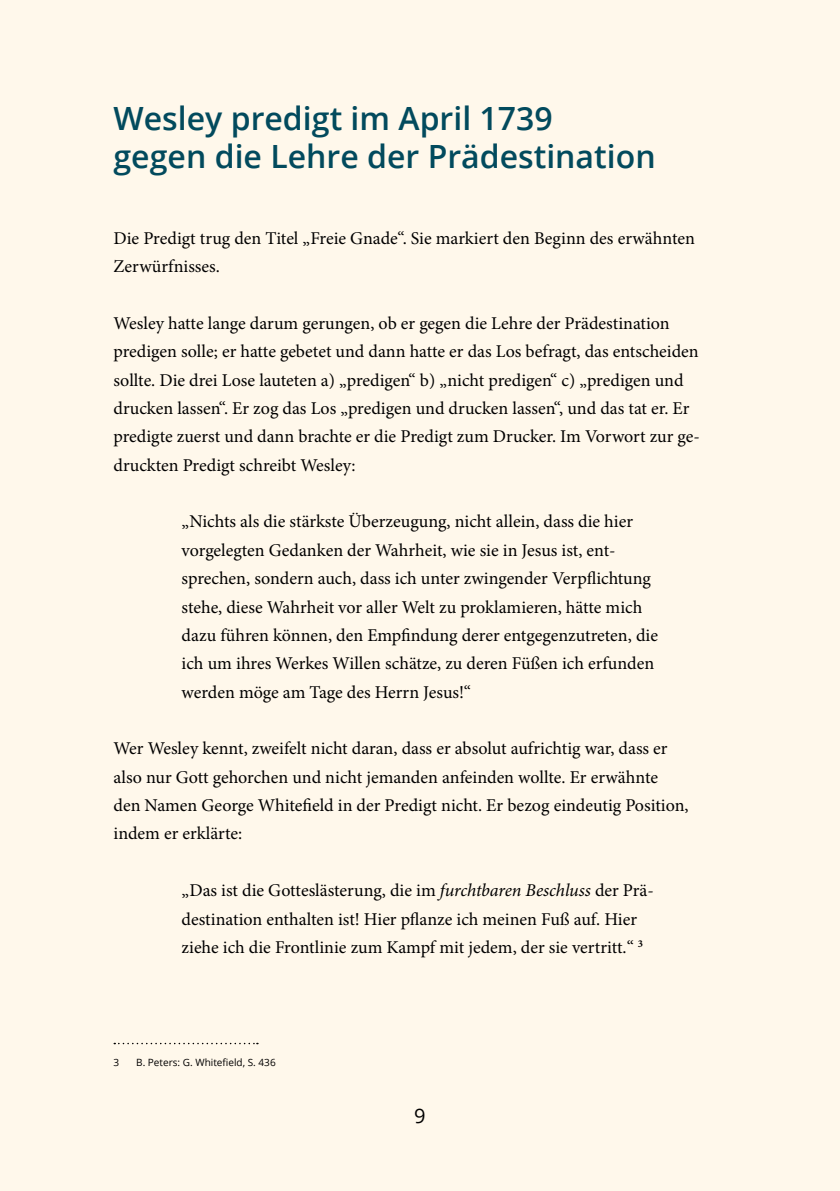
<style>
.page{position:relative;width:840px;height:1191px;background:#fff}
.page>*{position:absolute;margin:0;border:0;box-sizing:border-box;transform-origin:0 0}
.t1{font:600 32px/38px "Open Sans";color:#024a5d}
.t2{font:20px "Open Sans";color:#000}
.t3{font:18px/28.4px "Minion Pro";color:#000}
.t4{font:10px "Open Sans";color:#000}
.s1{font-style:italic}
</style>
<div class="page">
<div style="left:0;top:0;width:839px;height:1191px;background:#fff8eb"></div>
<svg style="left:114px;top:1042px;width:144px;height:2px"></svg>
<h1 class="t1" style="left:113px;top:99px;width:543px">Wesley predigt im April 1739<br>gegen die Lehre der Prädestination</h1>
<p class="t3" style="left:113px;top:224px;width:582px">Die Predigt trug den Titel „Freie Gnade“. Sie markiert den Beginn des erwähnten<br>Zerwürfnisses.</p>
<p class="t3" style="left:113px;top:309px;width:587px">Wesley hatte lange darum gerungen, ob er gegen die Lehre der Prädestination predigen solle; er hatte gebetet und dann hatte er das Los befragt, das entscheiden sollte. Die drei Lose lauteten a) „predigen“ b) „nicht predigen“ c) „predigen und drucken lassen“. Er zog das Los „predigen und drucken lassen“, und das tat er. Er predigte zuerst und dann brachte er die Predigt zum Drucker. Im Vorwort zur ge&shy;druckten Predigt schreibt Wesley:</p>
<p class="t3" style="left:181px;top:507px;width:477px">„Nichts als die stärkste Überzeugung, nicht allein, dass die hier vorgelegten Gedanken der Wahrheit, wie sie in Jesus ist, ent&shy;sprechen, sondern auch, dass ich unter zwingender Verpflichtung stehe, diese Wahrheit vor aller Welt zu proklamieren, hätte mich dazu führen können, den Empfindung derer entgegenzutreten, die ich um ihres Werkes Willen schätze, zu deren Füßen ich erfunden werden möge am Tage des Herrn Jesus!“</p>
<p class="t3" style="left:113px;top:734px;width:576px">Wer Wesley kennt, zweifelt nicht daran, dass er absolut aufrichtig war, dass er also nur Gott gehorchen und nicht jemanden anfeinden wollte. Er erwähnte den Namen George Whitefield in der Predigt nicht. Er bezog eindeutig Position, indem er erklärte:</p>
<p class="t3" style="left:181px;top:876px;width:473px">„Das ist die Gotteslästerung, die im <span class="s1">furchtbaren Beschluss</span> der Prä&shy;destination enthalten ist! Hier pflanze ich meinen Fuß auf. Hier ziehe ich die Frontlinie zum Kampf mit jedem, der sie vertritt.“ <sup>3</sup></p>
<p class="t4" style="left:113px;top:1055px;width:7px">3</p>
<p class="t4" style="left:136px;top:1055px;width:141px">B. Peters: G. Whitefield, S. 436</p>
<p class="t2" style="left:414px;top:1102px;width:13px">9</p>
</div>
